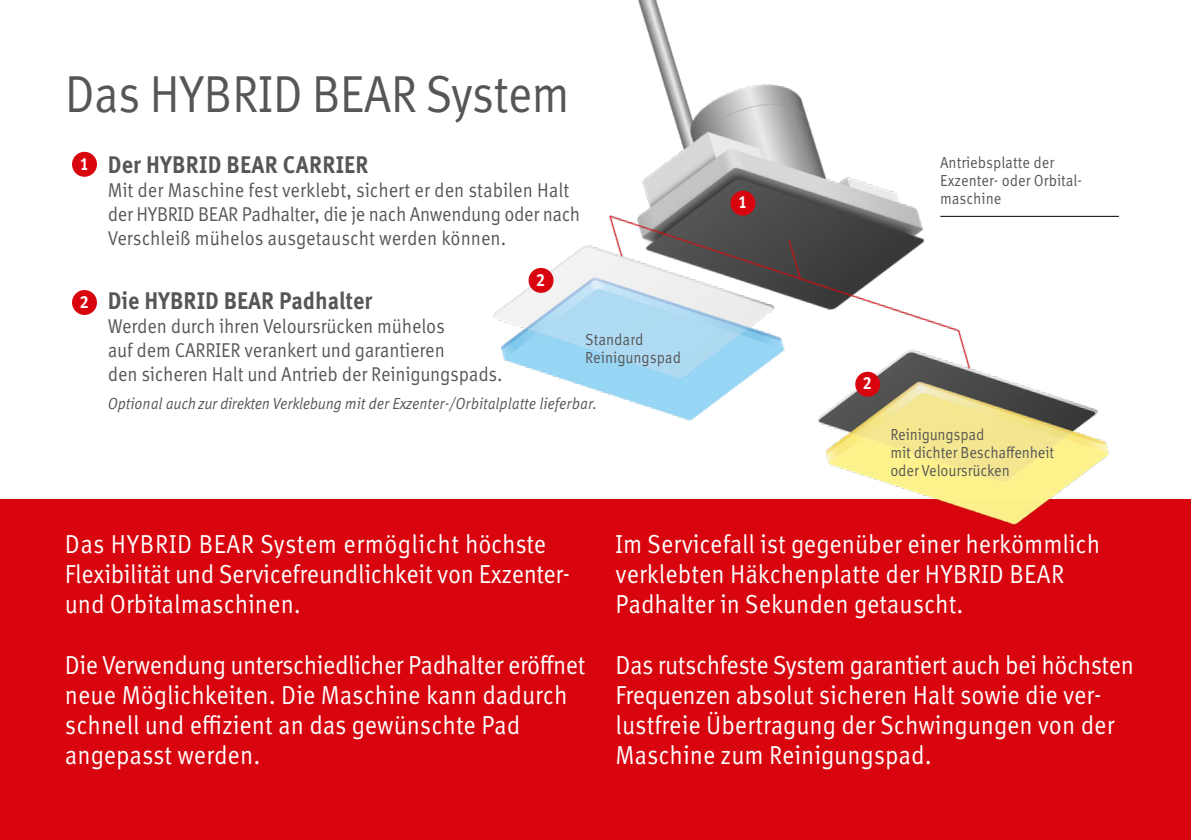
<style>
.page{position:relative;width:1191px;height:840px;background:#fff}
.page>*{position:absolute;margin:0;border:0;box-sizing:border-box;transform-origin:0 0}
.t1{font:52px "Meta Correspondence Pro";letter-spacing:-.02em;color:#565655;scale:.9 1}
.t2{font:26px/30px "Meta Correspondence Pro";letter-spacing:-.005em;color:#fff;scale:.9 1}
.t3{font:700 24px "Meta Correspondence Pro";color:#565655;scale:.9 1}
.t4{font:20px/24px "Meta Correspondence Pro";letter-spacing:-.01em;color:#565655;scale:.9 1}
.t5{font:700 17.6px "Meta Correspondence Pro";color:#fff;scale:.9 1}
.t6{font:16px/18px "Meta Correspondence Pro";letter-spacing:-.01em;color:#565655;scale:.9 1}
.t7{font:italic 16px "Meta Correspondence Pro";letter-spacing:-.005em;color:#565655;scale:.9 1}
</style>
<div class="page">
<div style="left:0;top:499px;width:1191px;height:340px;background:#d8050e"></div>
<img style="left:493px;top:0;width:626px;height:525px">
<hr style="left:940px;top:216px;width:179px;height:1px;background:#000">
<div style="left:72px;top:152px;width:25px;height:25px;background:#d8050e;border-radius:50%"></div>
<div style="left:72px;top:290px;width:25px;height:25px;background:#d8050e;border-radius:50%"></div>
<div style="left:730px;top:190px;width:25px;height:25px;background:#d8050e;border-radius:50%"></div>
<div style="left:528px;top:268px;width:25px;height:25px;background:#d8050e;border-radius:50%"></div>
<div style="left:855px;top:371px;width:25px;height:25px;background:#d8050e;border-radius:50%"></div>
<h1 class="t1" style="left:65px;top:54px;width:563px">Das HYBRID BEAR System</h1>
<p class="t5" style="left:80px;top:149px;width:12px">1</p>
<p class="t5" style="left:80px;top:287px;width:12px">2</p>
<p class="t3" style="left:108px;top:146px;width:291px">Der HYBRID BEAR CARRIER</p>
<p class="t4" style="left:108px;top:177px;width:526px">Mit der Maschine fest verklebt, sichert er den stabilen Halt der HYBRID BEAR Padhalter, die je nach Anwendung oder nach<br>Verschleiß mühelos ausgetauscht werden können.</p>
<p class="t5" style="left:536px;top:265px;width:12px">2</p>
<p class="t3" style="left:108px;top:282px;width:295px">Die HYBRID BEAR Padhalter</p>
<p class="t4" style="left:108px;top:313px;width:440px">Werden durch ihren Veloursrücken mühelos<br>auf dem CARRIER verankert und garantieren<br>den sicheren Halt und Antrieb der Reinigungspads.</p>
<p class="t7" style="left:108px;top:391px;width:545px">Optional auch zur direkten Verklebung mit der Exzenter-/Orbitalplatte lieferbar.</p>
<p class="t6" style="left:585px;top:329px;width:108px">Standard<br>Reinigungspad</p>
<p class="t5" style="left:738px;top:188px;width:12px">1</p>
<p class="t6" style="left:940px;top:152px;width:159px">Antriebsplatte der<br>Exzenter- oder Orbital&shy;maschine</p>
<p class="t5" style="left:863px;top:369px;width:12px">2</p>
<p class="t6" style="left:890px;top:424px;width:183px">Reinigungspad<br>mit dichter Beschaffenheit oder Veloursrücken</p>
<p class="t2" style="left:65px;top:527px;width:562px">Das HYBRID BEAR System ermöglicht höchste<br>Flexibilität und Servicefreundlichkeit von Exzenter&shy;und Orbitalmaschinen.</p>
<p class="t2" style="left:65px;top:647px;width:580px">Die Verwendung unterschiedlicher Padhalter eröffnet neue Möglichkeiten. Die Maschine kann dadurch schnell und effizient an das gewünschte Pad angepasst werden.</p>
<p class="t2" style="left:615px;top:527px;width:540px">Im Servicefall ist gegenüber einer herkömmlich verklebten Häkchenplatte der HYBRID BEAR<br>Padhalter in Sekunden getauscht.</p>
<p class="t2" style="left:615px;top:647px;width:577px">Das rutschfeste System garantiert auch bei höchsten Frequenzen absolut sicheren Halt sowie die ver&shy;lustfreie Übertragung der Schwingungen von der Maschine zum Reinigungspad.</p>
</div>
